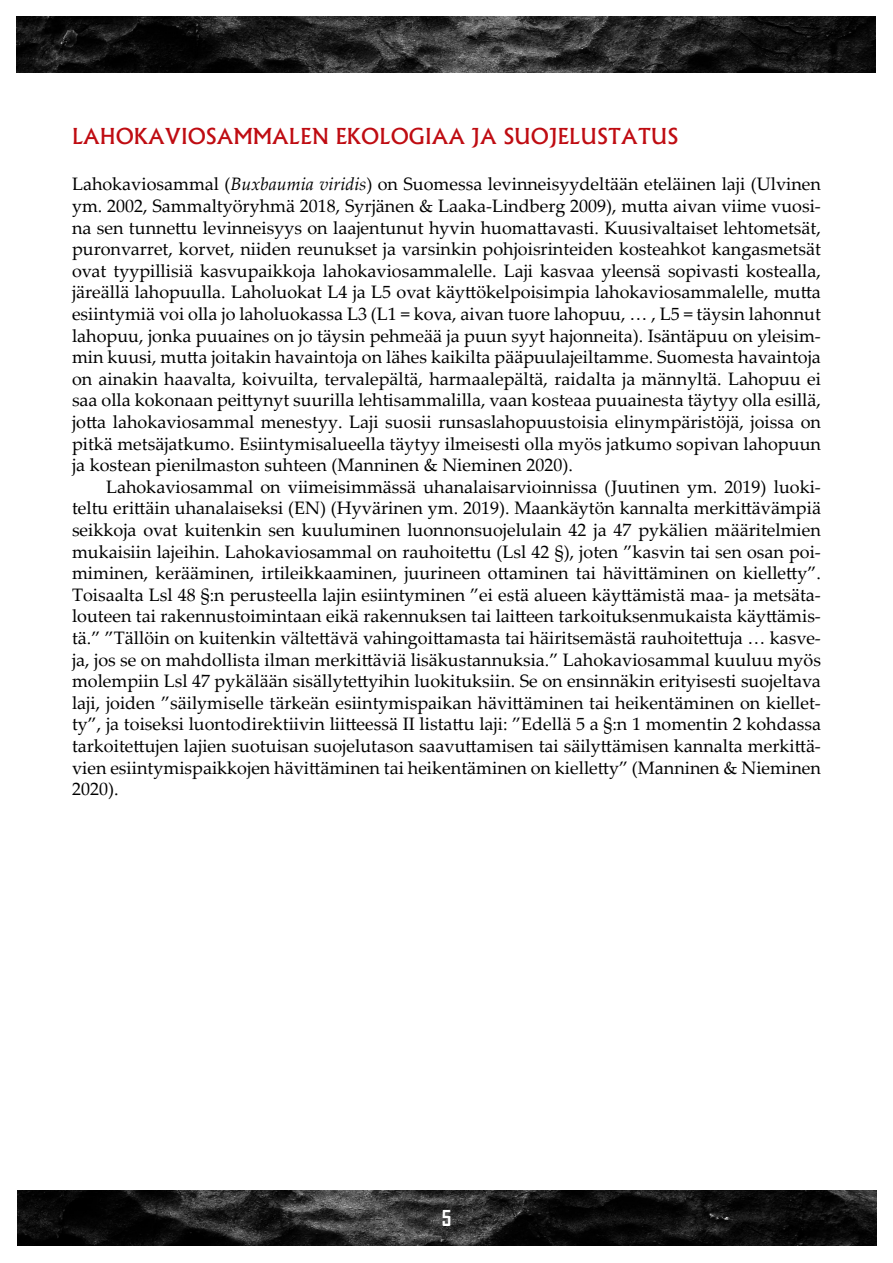
<style>
.page{position:relative;width:893px;height:1263px;background:#fff}
.page>*{position:absolute;margin:0;border:0;box-sizing:border-box;transform-origin:0 0}
.Perusotsikko{font:500 21px "Albertus";color:#bf0c12}
.t1{font:700 21px "Agency FB";color:#fff}
.Leipäteksti{font:18px/21.6px "Palatino Linotype";color:#000;text-align:justify}
.Perusteksti{font:18px/21.6px "Palatino Linotype";color:#000;text-align:justify}
.s1{font-style:italic}
</style>
<div class="page">
<img style="left:17px;top:17px;width:859px;height:55px">
<img style="left:17px;top:1191px;width:859px;height:55px">
<p class="Perusotsikko" style="left:72px;top:123px;width:608px">LAHOKAVIOSAMMALEN EKOLOGIAA JA SUOJELUSTATUS</p>
<p class="Perusteksti" style="left:72px;top:173px;width:750px">Lahokaviosammal (<span class="s1">Buxbaumia viridis</span>) on Suomessa levinneisyydeltään eteläinen laji (Ulvinen ym. 2002, Sammaltyöryhmä 2018, Syrjänen &amp; Laaka-Lindberg 2009), mutta aivan viime vuosi&shy;na sen tunnettu levinneisyys on laajentunut hyvin huomattavasti. Kuusivaltaiset lehtometsät, puronvarret, korvet, niiden reunukset ja varsinkin pohjoisrinteiden kosteahkot kangasmetsät ovat tyypillisiä kasvupaikkoja lahokaviosammalelle. Laji kasvaa yleensä sopivasti kostealla, järeällä lahopuulla. Laholuokat L4 ja L5 ovat käyttökelpoisimpia lahokaviosammalelle, mutta esiintymiä voi olla jo laholuokassa L3 (L1 = kova, aivan tuore lahopuu, … , L5 = täysin lahonnut lahopuu, jonka puuaines on jo täysin pehmeää ja puun syyt hajonneita). Isäntäpuu on yleisim&shy;min kuusi, mutta joitakin havaintoja on lähes kaikilta pääpuulajeiltamme. Suomesta havaintoja on ainakin haavalta, koivuilta, tervalepältä, harmaalepältä, raidalta ja männyltä. Lahopuu ei saa olla kokonaan peittynyt suurilla lehtisammalilla, vaan kosteaa puuainesta täytyy olla esillä, jotta lahokaviosammal menestyy. Laji suosii runsaslahopuustoisia elinympäristöjä, joissa on pitkä metsäjatkumo. Esiintymisalueella täytyy ilmeisesti olla myös jatkumo sopivan lahopuun ja kostean pienilmaston suhteen (Manninen &amp; Nieminen 2020).</p>
<p class="Leipäteksti" style="left:72px;top:475px;width:750px;text-indent:34px">Lahokaviosammal on viimeisimmässä uhanalaisarvioinnissa (Juutinen ym. 2019) luoki&shy;teltu erittäin uhanalaiseksi (EN) (Hyvärinen ym. 2019). Maankäytön kannalta merkittävämpiä seikkoja ovat kuitenkin sen kuuluminen luonnonsuojelulain 42 ja 47 pykälien määritelmien mukaisiin lajeihin. Lahokaviosammal on rauhoitettu (Lsl 42 §), joten ”kasvin tai sen osan poi&shy;miminen, kerääminen, irtileikkaaminen, juurineen ottaminen tai hävittäminen on kielletty”.<br>Toisaalta Lsl 48 §:n perusteella lajin esiintyminen ”ei estä alueen käyttämistä maa- ja metsäta&shy;louteen tai rakennustoimintaan eikä rakennuksen tai laitteen tarkoituksenmukaista käyttämis&shy;tä.” ”Tällöin on kuitenkin vältettävä vahingoittamasta tai häiritsemästä rauhoitettuja … kasve&shy;ja, jos se on mahdollista ilman merkittäviä lisäkustannuksia.” Lahokaviosammal kuuluu myös molempiin Lsl 47 pykälään sisällytettyihin luokituksiin. Se on ensinnäkin erityisesti suojeltava laji, joiden ”säilymiselle tärkeän esiintymispaikan hävittäminen tai heikentäminen on kiellet&shy;ty”, ja toiseksi luontodirektiivin liitteessä II listattu laji: ”Edellä 5 a §:n 1 momentin 2 kohdassa tarkoitettujen lajien suotuisan suojelutason saavuttamisen tai säilyttämisen kannalta merkittä&shy;vien esiintymispaikkojen hävittäminen tai heikentäminen on kielletty” (Manninen &amp; Nieminen 2020).</p>
<p class="t1" style="left:442px;top:1205px;width:11px">5</p>
</div>
